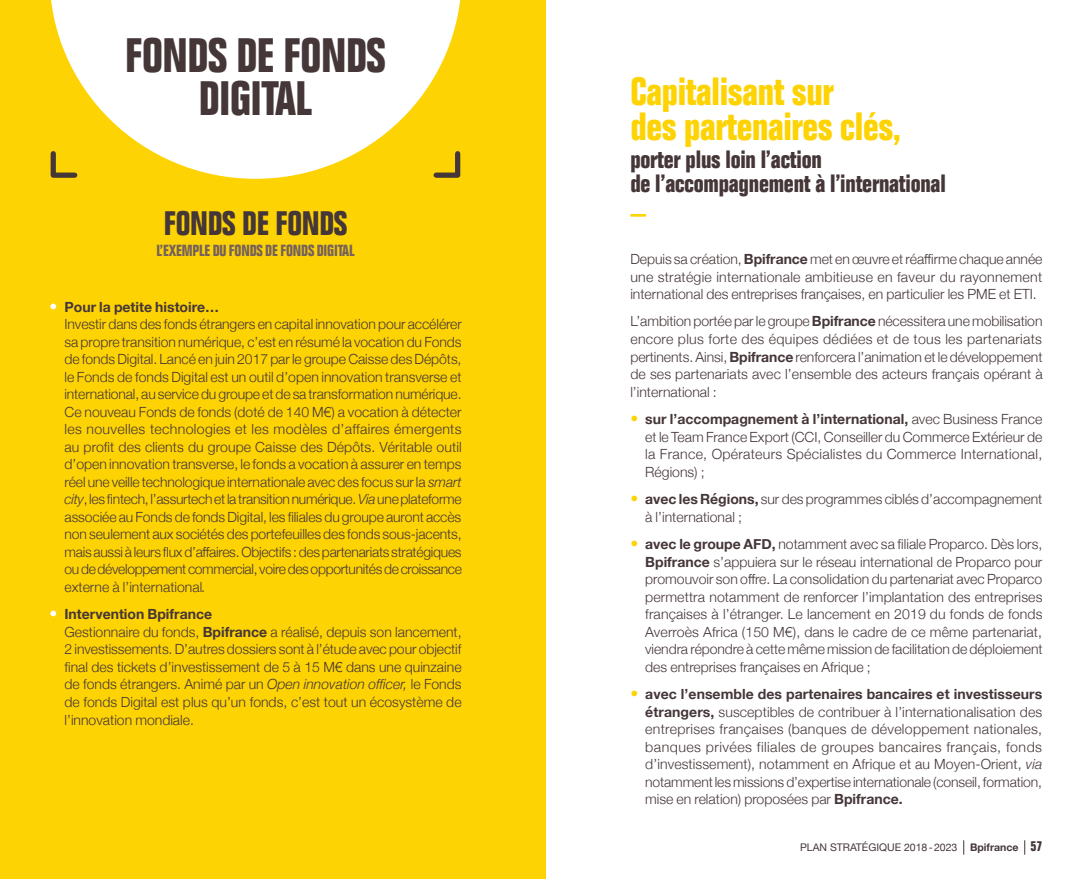
<style>
.page{position:relative;width:1092px;height:879px;background:#fff}
.page>*{position:absolute;margin:0;border:0;box-sizing:border-box;transform-origin:0 0}
.t1{font:700 condensed 47.25px/43.8px "Folio";letter-spacing:-.01em;color:#453638;text-align:center}
.t2{font:700 condensed 38.5px/35px "Folio";letter-spacing:-.01em;color:#fed304}
.t3{font:700 condensed 33.25px "Folio";letter-spacing:-.01em;color:#453638}
.t4{font:700 condensed 24.5px/24.5px "Folio";letter-spacing:-.01em;color:#453638}
.t5{font:700 condensed 15.75px "Folio";letter-spacing:-.01em;color:#76625b}
.t6{font:300 14px/17.5px "Helvetica Neue";color:#453638;text-align:justify}
.t7{font:10.5px "Helvetica Neue";color:#453638}
.s1{font-size:15.75px;color:#fff}
.s2{font-weight:700}
.s3{font-style:italic}
.s4{font-size:15.75px;color:#fed304}
.s5{font-family:"Folio";font-weight:700;font-stretch:condensed;font-size:14px}
</style>
<div class="page">
<div style="left:0;top:0;width:546px;height:878px;background:#fed304"></div>
<svg style="left:51px;top:0;width:410px;height:179px;fill:#fff"></svg>
<svg style="left:630px;top:214px;width:16px;height:2px"></svg>
<svg style="left:50px;top:148px;width:30px;height:31px"></svg>
<svg style="left:431px;top:148px;width:30px;height:31px"></svg>
<svg style="left:963px;top:840px;width:1px;height:14px"></svg>
<svg style="left:1024px;top:840px;width:1px;height:14px"></svg>
<h1 class="t1" style="left:125px;top:33px;width:262px">FONDS DE FONDS<br>DIGITAL</h1>
<h3 class="t3" style="left:164px;top:204px;width:185px">FONDS DE FONDS</h3>
<p class="t5" style="left:156px;top:241px;width:199px">L’EXEMPLE DU FONDS DE FONDS DIGITAL</p>
<p class="t6" style="left:64px;top:297px;width:399px;text-align:left;text-indent:-15px"><span class="s1">•</span> <span class="s2">Pour la petite histoire…<br></span>Investir dans des fonds étrangers en capital innovation pour accélérer sa propre transition numérique, c’est en résumé la vocation du Fonds de fonds Digital. Lancé en juin 2017 par le groupe Caisse des Dépôts, le Fonds de fonds Digital est un outil d’open innovation transverse et international, au service du groupe et de sa transformation numérique.<br>Ce nouveau Fonds de fonds (doté de 140 M€) a vocation à détecter les nouvelles technologies et les modèles d’affaires émergents au profit des clients du groupe Caisse des Dépôts. Véritable outil d’open innovation transverse, le fonds a vocation à assurer en temps réel une veille technologique internationale avec des focus sur la <span class="s3">smart city</span>, les fintech, l’assurtech et la transition numérique. <span class="s3">Via</span> une plateforme associée au Fonds de fonds Digital, les filiales du groupe auront accès non seulement aux sociétés des portefeuilles des fonds sous-jacents, mais aussi à leurs flux d’affaires. Objectifs : des partenariats stratégiques ou de développement commercial, voire des opportunités de croissance externe à l’international<span class="s3">.</span></p>
<p class="t6" style="left:64px;top:604px;width:398px;text-align:left;text-indent:-15px"><span class="s1">•</span> <span class="s2">Intervention Bpifrance<br></span>Gestionnaire du fonds, <span class="s2">Bpifrance</span> a réalisé, depuis son lancement, 2 investissements. D’autres dossiers sont à l’étude avec pour objectif final des tickets d’investissement de 5 à 15 M€ dans une quinzaine de fonds étrangers. Animé par un <span class="s3">Open innovation officer,</span> le Fonds de fonds Digital est plus qu’un fonds, c’est tout un écosystème de l’innovation mondiale.</p>
<h2 class="t2" style="left:630px;top:74px;width:272px">Capitalisant sur<br>des partenaires clés,</h2>
<h3 class="t4" style="left:630px;top:147px;width:317px">porter plus loin l’action<br>de l’accompagnement à l’international</h3>
<p class="t6" style="left:630px;top:249px;width:413px">Depuis sa création, <span class="s2">Bpifrance</span> met en œuvre et réaffirme chaque année une stratégie internationale ambitieuse en faveur du rayonnement international des entreprises françaises, en particulier les PME et ETI.</p>
<p class="t6" style="left:630px;top:311px;width:414px">L’ambition portée par le groupe <span class="s2">Bpifrance</span> nécessitera une mobilisation encore plus forte des équipes dédiées et de tous les partenariats pertinents. Ainsi, <span class="s2">Bpifrance</span> renforcera l’animation et le développement de ses partenariats avec l’ensemble des acteurs français opérant à l’international :</p>
<p class="t6" style="left:645px;top:409px;width:398px;text-indent:-15px"><span class="s4">•</span> <span class="s2">sur l’accompagnement à l’international,</span> avec Business France et le Team France Export (CCI, Conseiller du Commerce Extérieur de la France, Opérateurs Spécialistes du Commerce International, Régions) ;</p>
<p class="t6" style="left:645px;top:489px;width:398px;text-indent:-15px"><span class="s4">•</span> <span class="s2">avec les Régions,</span> sur des programmes ciblés d’accompagnement à l’international ;</p>
<p class="t6" style="left:645px;top:534px;width:399px;text-indent:-15px"><span class="s4">•</span> <span class="s2">avec le groupe AFD,</span> notamment avec sa filiale Proparco. Dès lors, <span class="s2">Bpifrance</span> s’appuiera sur le réseau international de Proparco pour promouvoir son offre. La consolidation du partenariat avec Proparco permettra notamment de renforcer l’implantation des entreprises françaises à l’étranger. Le lancement en 2019 du fonds de fonds Averroès Africa (150 M€), dans le cadre de ce même partenariat, viendra répondre à cette même mission de facilitation de déploiement des entreprises françaises en Afrique ;</p>
<p class="t6" style="left:645px;top:684px;width:398px;text-indent:-15px"><span class="s4">•</span> <span class="s2">avec l’ensemble des partenaires bancaires et investisseurs étrangers,</span> susceptibles de contribuer à l’internationalisation des entreprises françaises (banques de développement nationales, banques privées filiales de groupes bancaires français, fonds d’investissement), notamment en Afrique et au Moyen-Orient, <span class="s3">via </span>notamment les missions d’expertise internationale (conseil, formation, mise en relation) proposées par <span class="s2">Bpifrance.</span></p>
<p class="t7" style="left:800px;top:839px;width:244px">PLAN STRATÉGIQUE 2018-2023 <span class="s2">Bpifrance</span> <span class="s5">57</span></p>
</div>
